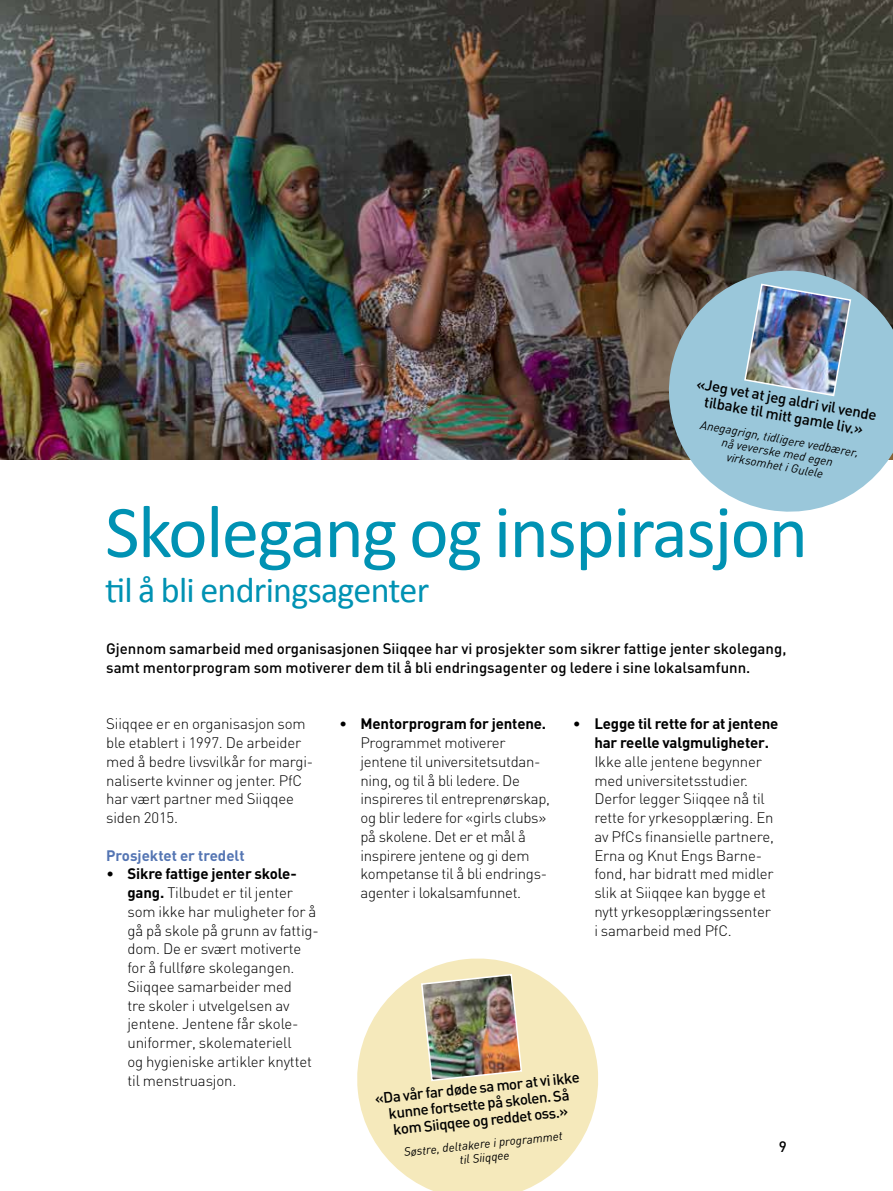
<style>
.page{position:relative;width:893px;height:1191px;background:#fff}
.page>*{position:absolute;margin:0;border:0;box-sizing:border-box;transform-origin:0 0}
.t1{font:75px "Calibri";letter-spacing:-.02em;color:#0092b3}
.t2{font:36px "Calibri";letter-spacing:-.02em;color:#0092b3}
.t3{font:300 15px/18.8px "DIN";letter-spacing:-.01em;color:#000}
.t4{font:500 15px/16.5px "DIN";color:#000;text-align:center}
.t5{font:700 15px/18.8px "DIN";letter-spacing:-.01em;color:#000}
.t6{font:700 15px "DIN";color:#5475b3}
.t7{font:italic 12px/13.5px "DIN";color:#000;text-align:center}
.s1{font-weight:700}
</style>
<div class="page">
<svg style="left:357px;top:958px;width:241px;height:233px;fill:#f5e9bb"></svg>
<img style="left:420px;top:973px;width:103px;height:109px">
<img style="left:0;top:0;width:893px;height:459px">
<svg style="left:659px;top:261px;width:234px;height:251px;fill:#9ac7da"></svg>
<img style="left:743px;top:283px;width:109px;height:114px">
<p class="t4" style="left:698px;top:375px;width:184px;rotate:10deg">«Jeg vet at jeg aldri vil vende tilbake til mitt gamle liv.»</p>
<p class="t7" style="left:702px;top:418px;width:162px;rotate:10deg">Anegagrign, tidligere vedbærer, nå veverske med egen virksomhet i Gulele</p>
<h1 class="t1" style="left:105px;top:484px;width:704px">Skolegang og inspirasjon</h1>
<h2 class="t2" style="left:105px;top:567px;width:326px">til å bli endringsagenter</h2>
<p class="t4" style="left:106px;top:639px;width:682px;line-height:18.8px;text-align:left">Gjennom samarbeid med organisasjonen Siiqqee har vi prosjekter som sikrer fattige jenter skolegang, samt mentorprogram som motiverer dem til å bli endringsagenter og ledere i sine lokalsamfunn.</p>
<p class="t3" style="left:106px;top:714px;width:209px">Siiqqee er en organisasjon som ble etablert i 1997. De arbeider med å bedre livsvilkår for margi&shy;naliserte kvinner og jenter. PfC har vært partner med Siiqqee siden 2015.</p>
<p class="t6" style="left:106px;top:845px;width:140px">Prosjektet er tredelt</p>
<p class="t3" style="left:127px;top:864px;width:193px;text-indent:-21px">• <span class="s1">Sikre fattige jenter skole&shy;gang.</span> Tilbudet er til jenter som ikke har muligheter for å gå på skole på grunn av fattig&shy;dom. De er svært motiverte for å fullføre skolegangen.<br>Siiqqee samarbeider med<br>tre skoler i utvelgelsen av jentene. Jentene får skole&shy;uniformer, skolemateriell<br>og hygieniske artikler knyttet til menstruasjon.</p>
<p class="t3" style="left:360px;top:714px;width:191px;text-indent:-21px">• <span class="s1">Mentorprogram for jentene.<br></span>Programmet motiverer jentene til universitetsutdan&shy;ning, og til å bli ledere. De inspireres til entreprenørskap, og blir ledere for «girls clubs» på skolene. Det er et mål å inspirere jentene og gi dem kompetanse til å bli endrings&shy;agenter i lokalsamfunnet.</p>
<p class="t5" style="left:594px;top:714px;width:186px;text-indent:-21px">• Legge til rette for at jentene har reelle valgmuligheter.</p>
<p class="t3" style="left:594px;top:752px;width:181px">Ikke alle jentene begynner med universitetsstudier.<br>Derfor legger Siiqqee nå til rette for yrkesopplæring. En av PfCs finansielle partnere,<br>Erna og Knut Engs Barne&shy;fond, har bidratt med midler slik at Siiqqee kan bygge et nytt yrkesopplæringssenter i samarbeid med PfC.</p>
<p class="t4" style="left:374px;top:1089px;width:207px;rotate:-6deg">«Da vår far døde sa mor at vi ikke kunne fortsette på skolen. Så kom Siiqqee og reddet oss.»</p>
<p class="t7" style="left:403px;top:1145px;width:161px;rotate:-6deg">Søstre, deltakere i programmet til Siiqqee</p>
<p class="t4" style="left:779px;top:1138px;width:9px">9</p>
</div>
